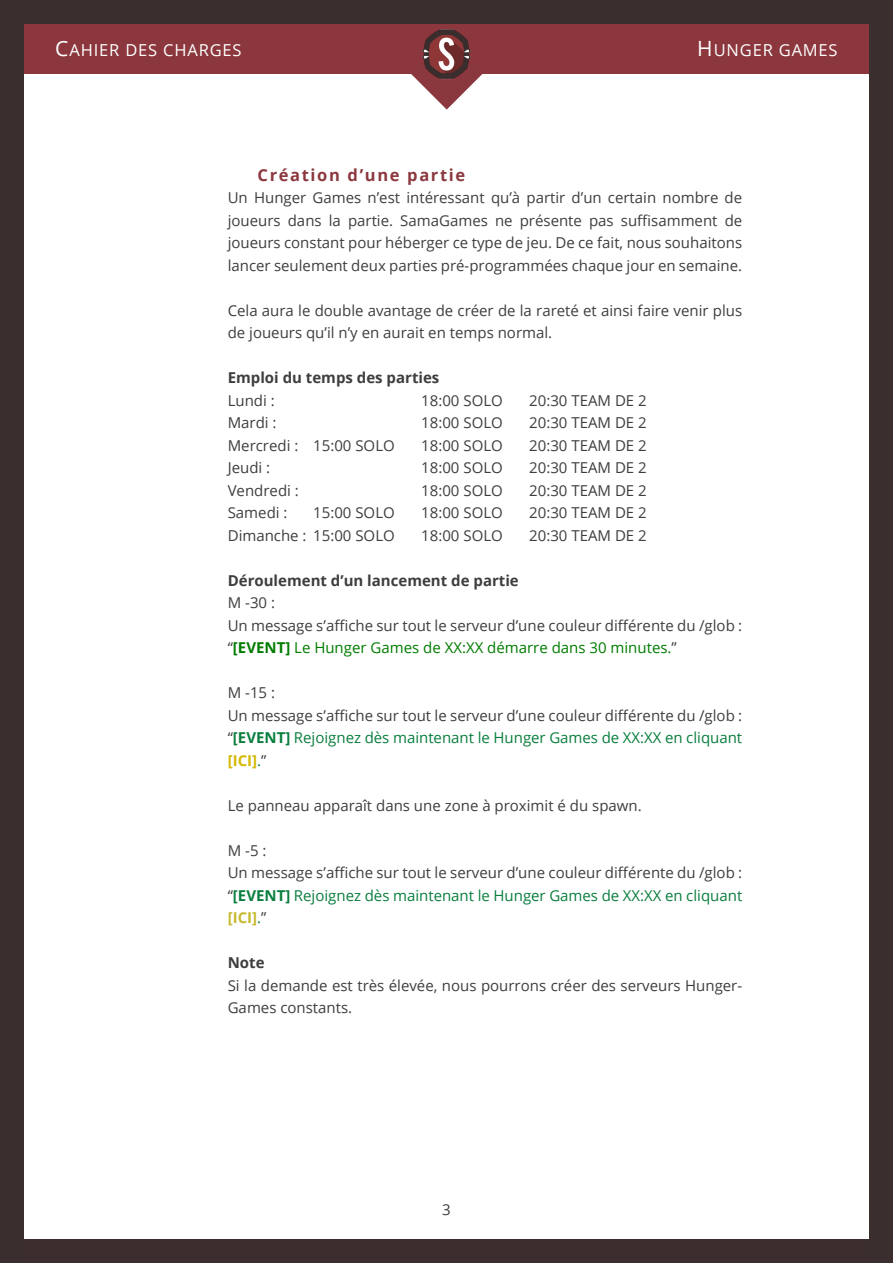
<style>
.page{position:relative;width:893px;height:1263px;background:#fff}
.page>*{position:absolute;margin:0;border:0;box-sizing:border-box;transform-origin:0 0}
.t1{font:16.5px "Open Sans";letter-spacing:.05em;color:#fff}
.Mini_titre{font:700 16.5px "Open Sans";letter-spacing:.1em;color:#8b383e}
.Texte{font:15px/22.5px "Open Sans";color:#3e3e3f}
.Texte-2{font:15px/22.5px "Open Sans";color:#0a7e3e}
.Texte-3{font:700 15px "Open Sans";color:#3e3e3f}
.Texte-4{font:15px "Open Sans";color:#007c00}
.s1{font-size:21px}
.s2{color:#3e3e3f}
.s3{font-weight:700}
.s4{font-weight:700;color:#d4b800}
.s5{font-weight:700;color:#c7b92d}
</style>
<div class="page">
<div style="left:0;top:1239px;width:893px;height:24px;background:#3c2e2e"></div>
<div style="left:0;top:23px;width:893px;height:51px;background:#8b373d"></div>
<svg style="left:411px;top:74px;width:71px;height:36px"></svg>
<div style="left:0;top:0;width:893px;height:23px;background:#3a2e2e"></div>
<div style="left:0;top:0;width:23px;height:1263px;background:#3b2e2e"></div>
<div style="left:870px;top:1px;width:23px;height:1262px;background:#3b2e2e"></div>
<img style="left:421px;top:29px;width:51px;height:50px">
<p class="t1" style="left:55px;top:39px;width:188px"><span class="s1">C</span>AHIER DES CHARGES</p>
<p class="t1" style="left:697px;top:39px;width:142px"><span class="s1">H</span>UNGER GAMES</p>
<p class="Mini_titre" style="left:257px;top:163px;width:209px">Création d’une partie</p>
<p class="Texte" style="left:228px;top:186px;width:516px;text-align:justify">Un Hunger Games n’est intéressant qu’à partir d’un certain nombre de joueurs dans la partie. SamaGames ne présente pas suffisamment de joueurs constant pour héberger ce type de jeu. De ce fait, nous souhaitons lancer seulement deux parties pré-programmées chaque jour en semaine.</p>
<p class="Texte" style="left:228px;top:299px;width:516px">Cela aura le double avantage de créer de la rareté et ainsi faire venir plus de joueurs qu’il n’y en aurait en temps normal.</p>
<p class="Texte-3" style="left:228px;top:367px;width:213px">Emploi du temps des parties</p>
<p class="Texte" style="left:228px;top:389px;width:49px">Lundi :</p>
<p class="Texte" style="left:421px;top:389px;width:83px">18:00 SOLO</p>
<p class="Texte" style="left:529px;top:389px;width:119px">20:30 TEAM DE 2</p>
<p class="Texte" style="left:228px;top:411px;width:50px">Mardi :</p>
<p class="Texte" style="left:421px;top:411px;width:83px">18:00 SOLO</p>
<p class="Texte" style="left:529px;top:411px;width:119px">20:30 TEAM DE 2</p>
<p class="Texte" style="left:228px;top:434px;width:169px">Mercredi : 15:00 SOLO</p>
<p class="Texte" style="left:421px;top:434px;width:83px">18:00 SOLO</p>
<p class="Texte" style="left:529px;top:434px;width:119px">20:30 TEAM DE 2</p>
<p class="Texte" style="left:228px;top:456px;width:44px">Jeudi :</p>
<p class="Texte" style="left:421px;top:456px;width:83px">18:00 SOLO</p>
<p class="Texte" style="left:529px;top:456px;width:119px">20:30 TEAM DE 2</p>
<p class="Texte" style="left:228px;top:479px;width:73px">Vendredi :</p>
<p class="Texte" style="left:421px;top:479px;width:83px">18:00 SOLO</p>
<p class="Texte" style="left:529px;top:479px;width:119px">20:30 TEAM DE 2</p>
<p class="Texte" style="left:228px;top:501px;width:61px">Samedi :</p>
<p class="Texte" style="left:313px;top:501px;width:83px">15:00 SOLO</p>
<p class="Texte" style="left:421px;top:501px;width:83px">18:00 SOLO</p>
<p class="Texte" style="left:529px;top:501px;width:119px">20:30 TEAM DE 2</p>
<p class="Texte" style="left:228px;top:524px;width:169px">Dimanche : 15:00 SOLO</p>
<p class="Texte" style="left:421px;top:524px;width:83px">18:00 SOLO</p>
<p class="Texte" style="left:529px;top:524px;width:119px">20:30 TEAM DE 2</p>
<p class="Texte-3" style="left:228px;top:570px;width:293px">Déroulement d’un lancement de partie</p>
<p class="Texte" style="left:228px;top:591px;width:49px">M -30 :</p>
<p class="Texte" style="left:228px;top:614px;width:516px">Un message s’affiche sur tout le serveur d’une couleur différente du /glob :</p>
<p class="Texte-4" style="left:228px;top:638px;width:451px"><span class="s2">“</span><span class="s3">[EVENT]</span> Le Hunger Games de XX:XX démarre dans 30 minutes.<span class="s2">”</span></p>
<p class="Texte" style="left:228px;top:681px;width:49px">M -15 :</p>
<p class="Texte" style="left:228px;top:704px;width:516px">Un message s’affiche sur tout le serveur d’une couleur différente du /glob :</p>
<p class="Texte-2" style="left:228px;top:726px;width:516px"><span class="s2">“</span><span class="s3">[EVENT]</span> Rejoignez dès maintenant le Hunger Games de XX:XX en cliquant <span class="s4">[ICI]</span>.<span class="s2">”</span></p>
<p class="Texte" style="left:228px;top:794px;width:415px">Le panneau apparaît dans une zone à proximit é du spawn.</p>
<p class="Texte" style="left:228px;top:839px;width:40px">M -5 :</p>
<p class="Texte" style="left:228px;top:861px;width:516px">Un message s’affiche sur tout le serveur d’une couleur différente du /glob :</p>
<p class="Texte-2" style="left:228px;top:884px;width:516px"><span class="s2">“</span><span class="s3">[EVENT]</span> Rejoignez dès maintenant le Hunger Games de XX:XX en cliquant <span class="s5">[ICI]</span>.<span class="s2">”</span></p>
<p class="Texte-3" style="left:228px;top:952px;width:38px">Note</p>
<p class="Texte" style="left:228px;top:974px;width:516px">Si la demande est très élevée, nous pourrons créer des serveurs Hunger-<br>Games constants.</p>
<p class="Texte" style="left:442px;top:1197px;width:10px">3</p>
</div>
